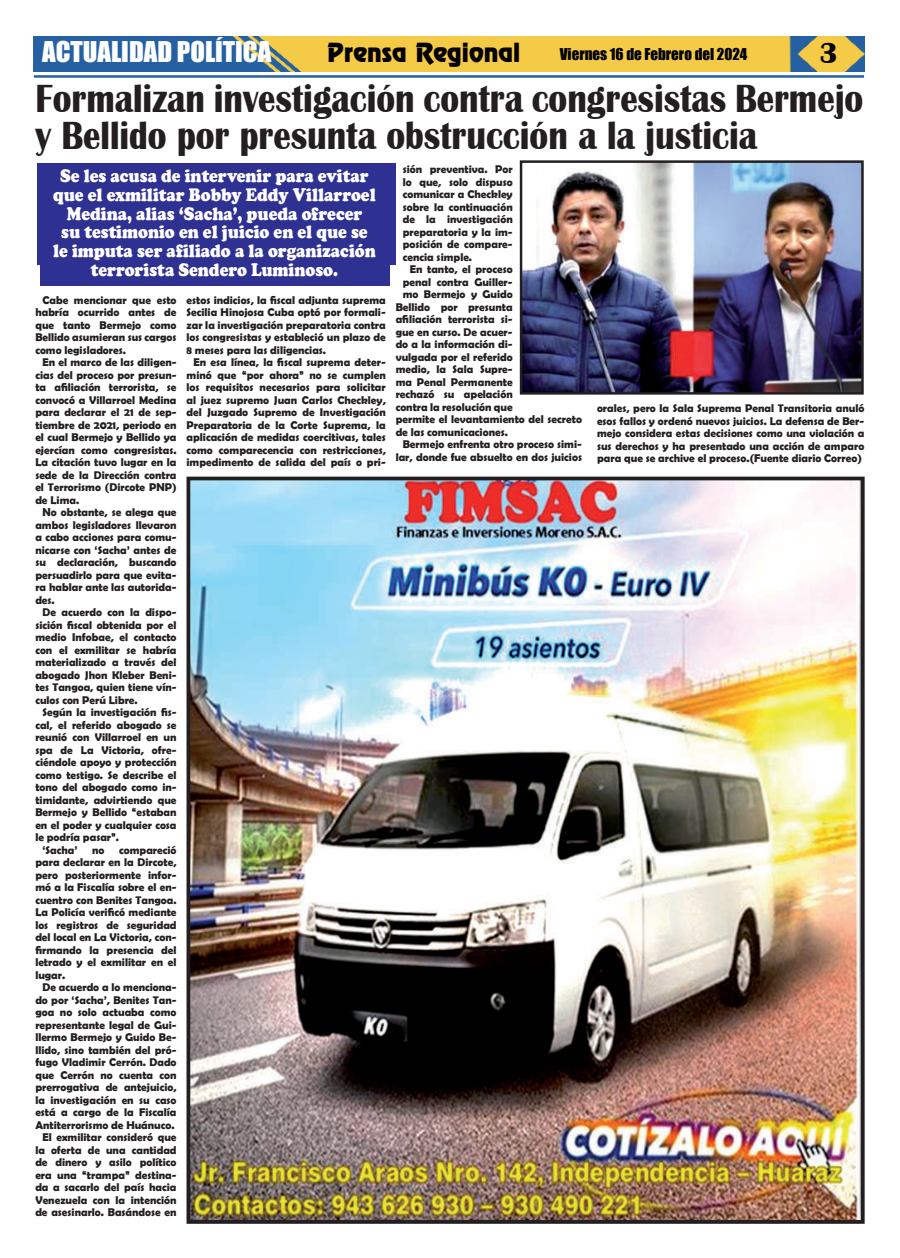
<style>
.page{position:relative;width:900px;height:1258px;background:#fff}
.page>*{position:absolute;margin:0;border:0;box-sizing:border-box;transform-origin:0 0}
.t1{font:700 40.38px/36.2px "Britannic";color:#231f20;scale:.86 1}
.t2{font:700 30px "Britannic";color:#020000}
.t3{font:26.25px "Impact";color:#fff}
.t4{font:23.75px "Renfrew Normal";color:#020000}
.t5{font:900 18.75px/18.8px "Cooper";color:#fff;text-align:center;scale:.88 1}
.t6{font:15px "Impact";color:#000}
.t7{font:700 11.25px/12.5px "Berlin Sans FB Demi";color:#231f20;text-align:justify}
</style>
<div class="page">
<hr style="left:34px;top:75px;width:830px;height:3px;background:#2361a2">
<img style="left:34px;top:36px;width:830px;height:36px">
<img style="left:192px;top:482px;width:668px;height:737px">
<div style="left:187px;top:477px;width:678px;height:747px;border:4px solid #231f20"></div>
<img style="left:524px;top:164px;width:336px;height:227px">
<div style="left:520px;top:160px;width:344px;height:235px;border:3px solid #231f20"></div>
<div style="left:37px;top:163px;width:359px;height:102px;background:#2e3092"></div>
<div style="left:40px;top:169px;width:349px;height:117px;background:#2e3092"></div>
<h3 class="t3" style="left:42px;top:40px;width:231px">ACTUALIDAD POLÍTICA</h3>
<h3 class="t4" style="left:327px;top:42px;width:194px">Prensa Regional</h3>
<h3 class="t6" style="left:560px;top:47px;width:189px">Viernes 16 de Febrero del 2024</h3>
<h2 class="t2" style="left:820px;top:38px;width:20px">3</h2>
<h1 class="t1" style="left:35px;top:81px;width:964px">Formalizan investigación contra congresistas Bermejo y Bellido por presunta obstrucción a la justicia</h1>
<h3 class="t5" style="left:53px;top:168px;width:368px">Se les acusa de intervenir para evitar que el exmilitar Bobby Eddy Villarroel Medina, alias ‘Sacha’, pueda ofrecer<br>su testimonio en el juicio en el que se le imputa ser afiliado a la organización terrorista Sendero Luminoso.</h3>
<p class="t7" style="left:35px;top:294px;width:143px;text-indent:7px">Cabe mencionar que esto habría ocurrido antes de que tanto Bermejo como Bellido asumieran sus cargos como legisladores.</p>
<p class="t7" style="left:35px;top:357px;width:143px;text-indent:7px">En el marco de las diligen&shy;cias del proceso por presun&shy;ta afiliación terrorista, se convocó a Villarroel Medina para declarar el 21 de sep&shy;tiembre de 2021, periodo en el cual Bermejo y Bellido ya ejercían como congresistas.<br>La citación tuvo lugar en la sede de la Dirección contra el Terrorismo (Dircote PNP) de Lima.</p>
<p class="t7" style="left:35px;top:507px;width:143px;text-indent:7px">No obstante, se alega que ambos legisladores llevaron a cabo acciones para comu&shy;nicarse con ‘Sacha’ antes de su declaración, buscando persuadirlo para que evita&shy;ra hablar ante las autorida&shy;des.</p>
<p class="t7" style="left:35px;top:606px;width:143px;text-indent:7px">De acuerdo con la dispo&shy;sición fiscal obtenida por el medio Infobae, el contacto con el exmilitar se habría materializado a través del abogado Jhon Kleber Beni&shy;tes Tangoa, quien tiene vín&shy;culos con Perú Libre.</p>
<p class="t7" style="left:42px;top:706px;width:136px">Según la investigación fis-</p>
<p class="t7" style="left:35px;top:719px;width:143px">cal, el referido abogado se</p>
<p class="t7" style="left:35px;top:731px;width:143px">reunió con Villarroel en un</p>
<p class="t7" style="left:35px;top:744px;width:143px">spa de La Victoria, ofre-</p>
<p class="t7" style="left:35px;top:756px;width:143px">ciéndole apoyo y protección</p>
<p class="t7" style="left:35px;top:769px;width:143px">como testigo. Se describe el</p>
<p class="t7" style="left:35px;top:781px;width:143px">tono del abogado como in-</p>
<p class="t7" style="left:35px;top:794px;width:143px">timidante, advirtiendo que</p>
<p class="t7" style="left:35px;top:806px;width:143px">Bermejo y Bellido “estaban</p>
<p class="t7" style="left:35px;top:819px;width:143px">en el poder y cualquier cosa</p>
<p class="t7" style="left:35px;top:831px;width:85px">le podría pasar”.</p>
<p class="t7" style="left:42px;top:844px;width:37px">‘Sacha’</p>
<p class="t7" style="left:92px;top:844px;width:14px">no</p>
<p class="t7" style="left:35px;top:844px;width:143px;text-indent:84px">compareció para declarar en la Dircote, pero posteriormente infor&shy;mó a la Fiscalía sobre el en&shy;cuentro con Benites Tangoa.<br>La Policía verificó mediante los registros de seguridad del local en La Victoria, con&shy;firmando la presencia del letrado y el exmilitar en el lugar.</p>
<p class="t7" style="left:35px;top:981px;width:143px;text-align:right">De acuerdo a lo menciona&shy;do por ‘Sacha’, Benites Tan&shy;goa no solo actuaba como representante legal de Gui&shy;llermo Bermejo y Guido Be&shy;llido, sino también del pró&shy;fugo Vladimir Cerrón. Dado que Cerrón no cuenta con prerrogativa de antejuicio, la investigación en su caso está a cargo de la Fiscalía<br>Antiterrorismo de Huánuco.<br>El exmilitar consideró que la oferta de una cantidad de dinero y asilo político era una “trampa” destina&shy;da a sacarlo del país hacia<br>Venezuela con la intención de asesinarlo. Basándose en</p>
<p class="t7" style="left:187px;top:293px;width:201px">estos indicios, la fiscal adjunta suprema Secilia Hinojosa Cuba optó por formali&shy;zar la investigación preparatoria contra los congresistas y estableció un plazo de 8 meses para las diligencias.</p>
<p class="t7" style="left:187px;top:356px;width:201px;text-indent:7px">En esa línea, la fiscal suprema deter&shy;minó que “por ahora” no se cumplen los requisitos necesarios para solicitar al juez supremo Juan Carlos Checkley, del Juzgado Supremo de Investigación Preparatoria de la Corte Suprema, la aplicación de medidas coercitivas, tales como comparecencia con restricciones, impedimento de salida del país o pri-</p>
<p class="t7" style="left:403px;top:163px;width:111px">sión preventiva. Por lo que, solo dispuso comunicar a Checkley sobre la continuación de la investigación preparatoria y la im&shy;posición de compare&shy;cencia simple.</p>
<p class="t7" style="left:410px;top:263px;width:104px">En tanto, el proceso</p>
<p class="t7" style="left:403px;top:276px;width:111px">penal contra Guiller-</p>
<p class="t7" style="left:403px;top:288px;width:111px">mo Bermejo y Guido</p>
<p class="t7" style="left:396px;top:301px;width:119px">Bellido por presunta</p>
<p class="t7" style="left:396px;top:313px;width:119px">afiliación terrorista si-</p>
<p class="t7" style="left:396px;top:326px;width:119px">gue en curso. De acuer-</p>
<p class="t7" style="left:396px;top:338px;width:119px">do a la información di-</p>
<p class="t7" style="left:396px;top:351px;width:119px">vulgada por el referido</p>
<p class="t7" style="left:396px;top:363px;width:119px">medio, la Sala Supre-</p>
<p class="t7" style="left:396px;top:376px;width:119px">ma Penal Permanente</p>
<p class="t7" style="left:396px;top:388px;width:119px">rechazó su apelación</p>
<p class="t7" style="left:396px;top:401px;width:119px">contra la resolución que</p>
<p class="t7" style="left:396px;top:413px;width:188px">permite el levantamiento del secreto</p>
<p class="t7" style="left:396px;top:426px;width:114px">de las comunicaciones.</p>
<p class="t7" style="left:403px;top:438px;width:181px">Bermejo enfrenta otro proceso simi-</p>
<p class="t7" style="left:396px;top:451px;width:188px">lar, donde fue absuelto en dos juicios</p>
<p class="t7" style="left:597px;top:402px;width:269px">orales, pero la Sala Suprema Penal Transitoria anuló esos fallos y ordenó nuevos juicios. La defensa de Ber&shy;mejo considera estas decisiones como una violación a sus derechos y ha presentado una acción de amparo para que se archive el proceso.(Fuente diario Correo)</p>
</div>
